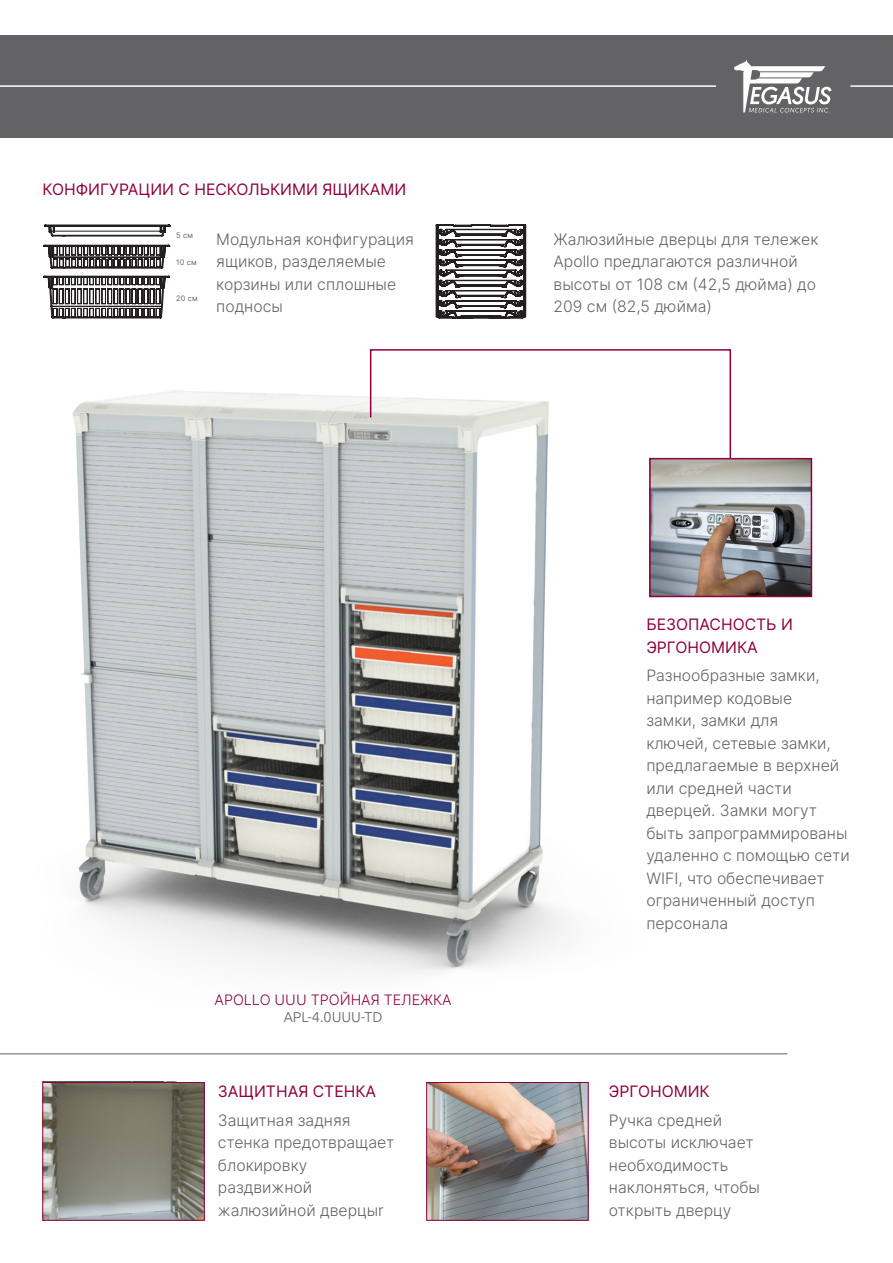
<style>
.page{position:relative;width:893px;height:1263px;background:#fff}
.page>*{position:absolute;margin:0;border:0;box-sizing:border-box;transform-origin:0 0}
.t1{font:300 15.75px/22.5px "Inter";color:#636366}
.t2{font:15.75px/22.5px "Inter";color:#8f003a}
.t3{font:300 14.4px "Inter";color:#8f003a}
.t4{font:300 14.4px "Ubuntu";color:#636366}
.t5{font:7.5px "Inter";letter-spacing:.025em;color:#636366}
</style>
<div class="page">
<img style="left:428px;top:1084px;width:158px;height:134px">
<div style="left:426px;top:1082px;width:162px;height:138px;border:1px solid #8f003a"></div>
<img style="left:43px;top:245px;width:733px;height:728px">
<hr style="left:0;top:1053px;width:787px;height:1px;background:#636366">
<div style="left:0;top:35px;width:893px;height:102px;background:#636366"></div>
<hr style="left:850px;top:85px;width:43px;height:2px;background:#fff">
<hr style="left:0;top:85px;width:716px;height:2px;background:#fff">
<svg style="left:734px;top:60px;width:97px;height:53px"></svg>
<img style="left:43px;top:312px;width:26px;height:661px">
<img style="left:45px;top:1084px;width:157px;height:134px">
<img style="left:344px;top:421px;width:25px;height:31px">
<svg style="left:369px;top:348px;width:363px;height:180px"></svg>
<img style="left:652px;top:461px;width:157px;height:133px">
<div style="left:649px;top:458px;width:163px;height:139px;border:2px solid #8f003a"></div>
<svg style="left:44px;top:225px;width:126px;height:93px"></svg>
<svg style="left:436px;top:225px;width:90px;height:93px"></svg>
<p class="t2" style="left:43px;top:178px;width:365px">КОНФИГУРАЦИИ С НЕСКОЛЬКИМИ ЯЩИКАМИ</p>
<p class="t1" style="left:216px;top:227px;width:199px">Модульная конфигурация ящиков, разделяемые корзины или сплошные подносы</p>
<p class="t1" style="left:554px;top:227px;width:266px">Жалюзийные дверцы для тележек<br>Apollo предлагаются различной высоты от 108 см (42,5 дюйма) до<br>209 см (82,5 дюйма)</p>
<p class="t5" style="left:176px;top:229px;width:19px">5 см</p>
<p class="t5" style="left:176px;top:256px;width:22px">10 см</p>
<p class="t5" style="left:176px;top:292px;width:23px">20 см</p>
<p class="t3" style="left:215px;top:989px;width:239px">APOLLO UUU ТРОЙНАЯ ТЕЛЕЖКА</p>
<p class="t4" style="left:284px;top:1008px;width:100px">APL-4.0UUU-TD</p>
<p class="t2" style="left:218px;top:1080px;width:160px">ЗАЩИТНАЯ СТЕНКА</p>
<p class="t1" style="left:218px;top:1108px;width:178px">Защитная задняя стенка предотвращает блокировку раздвижной жалюзийной дверцыr</p>
<p class="t2" style="left:646px;top:613px;width:148px">БЕЗОПАСНОСТЬ И<br>ЭРГОНОМИКА</p>
<p class="t1" style="left:646px;top:664px;width:205px">Разнообразные замки, например кодовые<br>замки, замки для<br>ключей, сетевые замки, предлагаемые в верхней или средней части дверцей. Замки могут быть запрограммированы удаленно с помощью сети<br>WIFI, что обеспечивает ограниченный доступ персонала</p>
<p class="t2" style="left:609px;top:1080px;width:102px">ЭРГОНОМИК</p>
<p class="t1" style="left:609px;top:1108px;width:153px">Ручка средней высоты исключает необходимость наклоняться, чтобы открыть дверцу</p>
</div>
